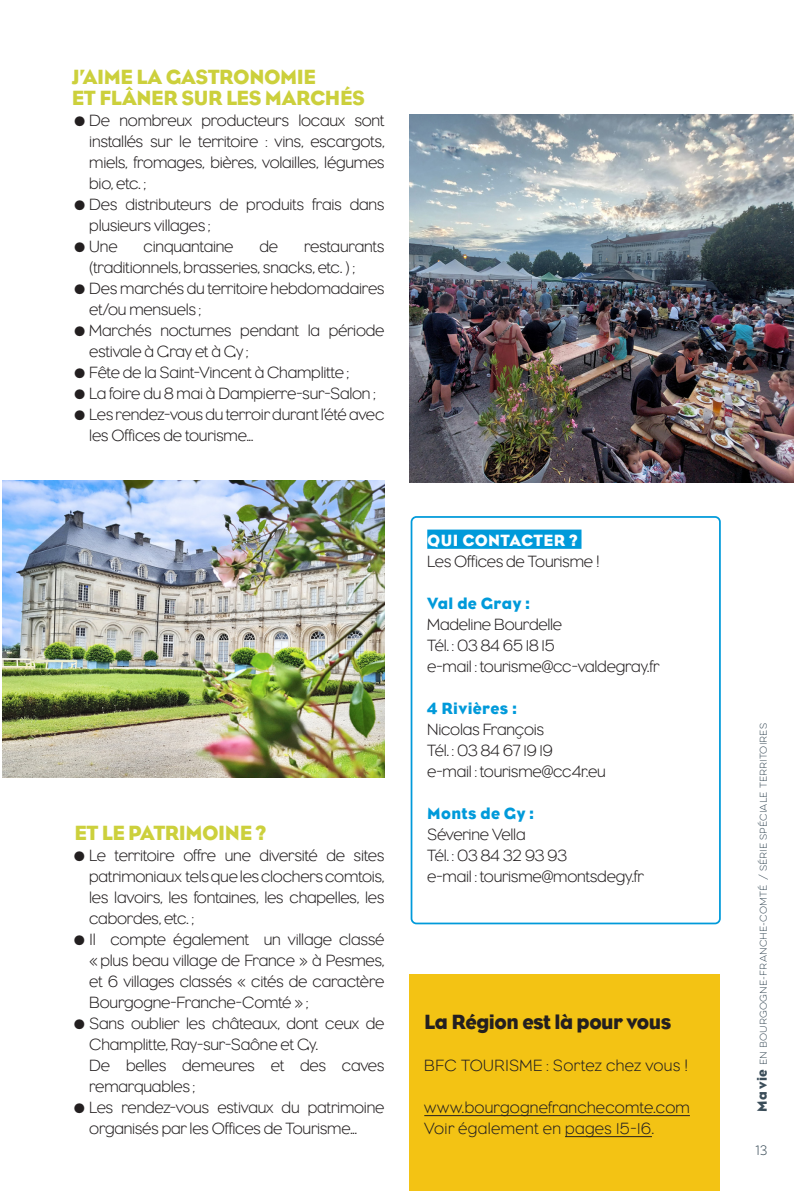
<style>
.page{position:relative;width:794px;height:1191px;background:#fff}
.page>*{position:absolute;margin:0;border:0;box-sizing:border-box;transform-origin:0 0}
.Titres_paragraphes{font:21px "Eagle";letter-spacing:-.02em;color:#ccd03c}
.TEXTE_COURANT{font:21px "Eagle";letter-spacing:-.025em;color:#231f20}
.Liste_à_puces{font:300 16.62px/21px "Eagle";letter-spacing:-.015em;color:#231f20}
.TEXTE_COURANT-2{font:300 16.62px "Eagle";letter-spacing:-.01em;color:#231f20}
.TEXTE_COURANT-3{font:300 16.62px "Eagle";letter-spacing:.015em;color:#231f20}
.TEXTE_COURANT-4{font:16.62px "Eagle";letter-spacing:.02em;color:#009ada}
.TEXTE_COURANT-5{font:300 16.62px "Eagle";letter-spacing:.02em;color:#231f20}
.TEXTE_COURANT-6{font:16.62px "Eagle";letter-spacing:.025em;color:#fff}
.t1{font:100 12.25px "Eveleth Clean";color:#3b4d59}
.t2{font:100 8.75px "Eveleth Clean";letter-spacing:.015em;color:#3b4d59}
.s1{font-family:"Eagle";font-weight:400;font-size:14px}
</style>
<div class="page">
<div style="left:409px;top:974px;width:310px;height:217px;background:#f3c314"></div>
<hr style="left:424px;top:1115px;width:266px;height:1px;background:#231f20">
<hr style="left:565px;top:1136px;width:87px;height:1px;background:#231f20">
<img style="left:2px;top:481px;width:382px;height:296px">
<img style="left:409px;top:114px;width:385px;height:368px">
<div style="left:427px;top:529px;width:154px;height:20px;background:#009ada"></div>
<div style="left:410px;top:516px;width:311px;height:408px;border:2px solid #009ada;border-radius:5px"></div>
<p class="Titres_paragraphes" style="left:72px;top:65px;width:245px">J’AIME LA GASTRONOMIE</p>
<p class="Titres_paragraphes" style="left:72px;top:86px;width:295px">ET FLÂNER SUR LES MARCHÉS</p>
<p class="Liste_à_puces" style="left:89px;top:110px;width:297px;text-align:justify;text-indent:-15px">• De nombreux producteurs locaux sont installés sur le territoire : vins, escargots, miels, fromages, bières, volailles, légumes bio, etc. ;</p>
<p class="Liste_à_puces" style="left:89px;top:194px;width:297px;text-indent:-15px">• Des distributeurs de produits frais dans plusieurs villages ;</p>
<p class="Liste_à_puces" style="left:74px;top:236px;width:45px">• Une</p>
<p class="Liste_à_puces" style="left:144px;top:236px;width:91px">cinquantaine</p>
<p class="Liste_à_puces" style="left:259px;top:236px;width:20px">de</p>
<p class="Liste_à_puces" style="left:89px;top:236px;width:297px;text-indent:215px">restaurants (traditionnels, brasseries, snacks, etc. ) ;</p>
<p class="Liste_à_puces" style="left:89px;top:278px;width:297px;text-indent:-15px">• Des marchés du territoire hebdomadaires et/ou mensuels ;</p>
<p class="Liste_à_puces" style="left:89px;top:320px;width:297px;text-indent:-15px">• Marchés nocturnes pendant la période estivale à Gray et à Gy ;</p>
<p class="Liste_à_puces" style="left:74px;top:362px;width:276px">• Fête de la Saint-Vincent à Champlitte ;</p>
<p class="Liste_à_puces" style="left:74px;top:383px;width:303px">• La foire du 8 mai à Dampierre-sur-Salon ;</p>
<p class="Liste_à_puces" style="left:89px;top:404px;width:297px;text-indent:-15px">• Les rendez-vous du terroir durant l’été avec les Offices de tourisme...</p>
<p class="Titres_paragraphes" style="left:74px;top:821px;width:193px">ET LE PATRIMOINE ?</p>
<p class="Liste_à_puces" style="left:89px;top:845px;width:297px;text-align:justify;text-indent:-15px">• Le territoire offre une diversité de sites patrimoniaux tels que les clochers comtois, les lavoirs, les fontaines, les chapelles, les cabordes, etc. ;</p>
<p class="Liste_à_puces" style="left:89px;top:929px;width:297px;text-align:justify;text-indent:-15px">• Il compte également un village classé « plus beau village de France » à Pesmes, et 6 villages classés « cités de caractère Bourgogne-Franche-Comté » ;</p>
<p class="Liste_à_puces" style="left:89px;top:1013px;width:297px;text-indent:-15px">• Sans oublier les châteaux, dont ceux de<br>Champlitte, Ray-sur-Saône et Gy.</p>
<p class="Liste_à_puces" style="left:89px;top:1055px;width:297px">De belles demeures et des caves remarquables ;</p>
<p class="Liste_à_puces" style="left:89px;top:1097px;width:297px;text-indent:-15px">• Les rendez-vous estivaux du patrimoine organisés par les Offices de Tourisme...</p>
<p class="TEXTE_COURANT-6" style="left:427px;top:531px;width:152px">QUI CONTACTER ?</p>
<p class="TEXTE_COURANT-2" style="left:427px;top:552px;width:174px">Les Offices de Tourisme !</p>
<p class="TEXTE_COURANT-4" style="left:427px;top:594px;width:104px">Val de Gray :</p>
<p class="TEXTE_COURANT-2" style="left:427px;top:615px;width:137px">Madeline Bourdelle</p>
<p class="TEXTE_COURANT-2" style="left:427px;top:636px;width:129px">Tél. : 03 84 65 18 15</p>
<p class="TEXTE_COURANT-2" style="left:427px;top:657px;width:234px">e-mail : tourisme@cc-valdegray.fr</p>
<p class="TEXTE_COURANT-4" style="left:427px;top:699px;width:91px">4 Rivières :</p>
<p class="TEXTE_COURANT-2" style="left:427px;top:720px;width:118px">Nicolas François</p>
<p class="TEXTE_COURANT-2" style="left:427px;top:741px;width:127px">Tél. : 03 84 67 19 19</p>
<p class="TEXTE_COURANT-2" style="left:427px;top:762px;width:180px">e-mail : tourisme@cc4r.eu</p>
<p class="TEXTE_COURANT-4" style="left:427px;top:804px;width:109px">Monts de Gy :</p>
<p class="TEXTE_COURANT-2" style="left:427px;top:825px;width:100px">Séverine Vella</p>
<p class="TEXTE_COURANT-2" style="left:427px;top:846px;width:141px">Tél. : 03 84 32 93 93</p>
<p class="TEXTE_COURANT-2" style="left:427px;top:867px;width:218px">e-mail : tourisme@montsdegy.fr</p>
<p class="TEXTE_COURANT" style="left:424px;top:1010px;width:249px">La Région est là pour vous</p>
<p class="TEXTE_COURANT-3" style="left:424px;top:1056px;width:265px">BFC TOURISME : Sortez chez vous !</p>
<p class="TEXTE_COURANT-3" style="left:424px;top:1098px;width:267px">www.bourgognefranchecomte.com</p>
<p class="TEXTE_COURANT-5" style="left:424px;top:1119px;width:231px">Voir également en pages 15-16.</p>
<p class="t2" style="left:757px;top:1112px;width:390px;rotate:-90deg"><span class="s1">Ma vie</span> en bourgogne-franche-comté / série spéciale territoires</p>
<p class="t1" style="left:755px;top:1142px;width:13px">13</p>
</div>
